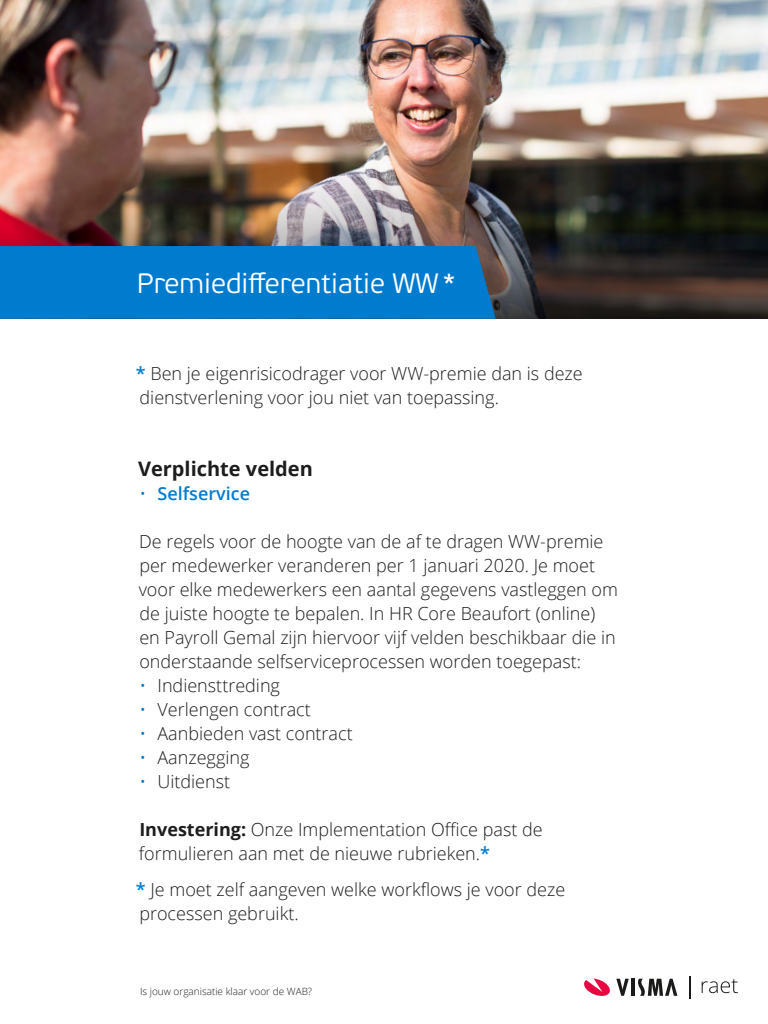
<style>
.page{position:relative;width:768px;height:1024px;background:#fff}
.page>*{position:absolute;margin:0;border:0;box-sizing:border-box;transform-origin:0 0}
.t1{font:300 28px "PF Beau Sans Pro";color:#fff}
.t2{font:700 20px "Open Sans";color:#1d1d1d}
.t3{font:300 18px/24px "Open Sans";color:#1d1d1d}
.t4{font:600 18px "Open Sans";color:#007bce}
.t5{font:300 10px "Open Sans";color:#1d1d1d}
.s1{font-weight:600}
.s2{font-weight:600;color:#007bce}
.s3{font-weight:300}
.s4{color:#007bce}
.s5{font-weight:700}
</style>
<div class="page">
<img style="left:0;top:0;width:768px;height:163px">
<img style="left:0;top:163px;width:768px;height:156px">
<svg style="left:584px;top:979px;width:45px;height:17px"></svg>
<hr style="left:631px;top:979px;width:4px;height:17px;background:#1a1a18">
<svg style="left:638px;top:979px;width:39px;height:17px"></svg>
<svg style="left:702px;top:979px;width:36px;height:14px"></svg>
<svg style="left:689px;top:976px;width:1px;height:23px"></svg>
<div style="left:0;top:246px;width:496px;height:73px;background:#007bce"></div>
<h1 class="t1" style="left:137px;top:267px;width:320px">Premiedifferentiatie WW<span class="s1">*</span></h1>
<p class="t3" style="left:136px;top:361px;width:448px"><span class="s2">*</span> Ben je eigenrisicodrager voor WW-premie dan is deze dienstverlening voor jou niet van toepassing.</p>
<p class="t2" style="left:138px;top:455px;width:176px">Verplichte velden</p>
<p class="t4" style="left:140px;top:481px;width:112px"><span class="s3">•</span> Selfservice</p>
<p class="t3" style="left:139px;top:529px;width:481px">De regels voor de hoogte van de af te dragen WW-premie per medewerker veranderen per 1 januari 2020. Je moet voor elke medewerkers een aantal gegevens vastleggen om de juiste hoogte te bepalen. In HR Core Beaufort (online) en Payroll Gemal zijn hiervoor vijf velden beschikbaar die in onderstaande selfserviceprocessen worden toegepast:</p>
<p class="t3" style="left:140px;top:673px;width:142px"><span class="s4">•</span> Indiensttreding</p>
<p class="t3" style="left:140px;top:697px;width:173px"><span class="s4">•</span> Verlengen contract</p>
<p class="t3" style="left:140px;top:721px;width:215px"><span class="s4">•</span> Aanbieden vast contract</p>
<p class="t3" style="left:140px;top:745px;width:112px"><span class="s4">•</span> Aanzegging</p>
<p class="t3" style="left:140px;top:769px;width:92px"><span class="s4">•</span> Uitdienst</p>
<p class="t3" style="left:139px;top:817px;width:405px"><span class="s5">Investering:</span> Onze Implementation Office past de formulieren aan met de nieuwe rubrieken.<span class="s2">*</span></p>
<p class="t3" style="left:136px;top:877px;width:431px"><span class="s2">*</span> Je moet zelf aangeven welke workflows je voor deze processen gebruikt.</p>
<p class="t5" style="left:140px;top:985px;width:174px">Is jouw organisatie klaar voor de WAB?</p>
</div>
